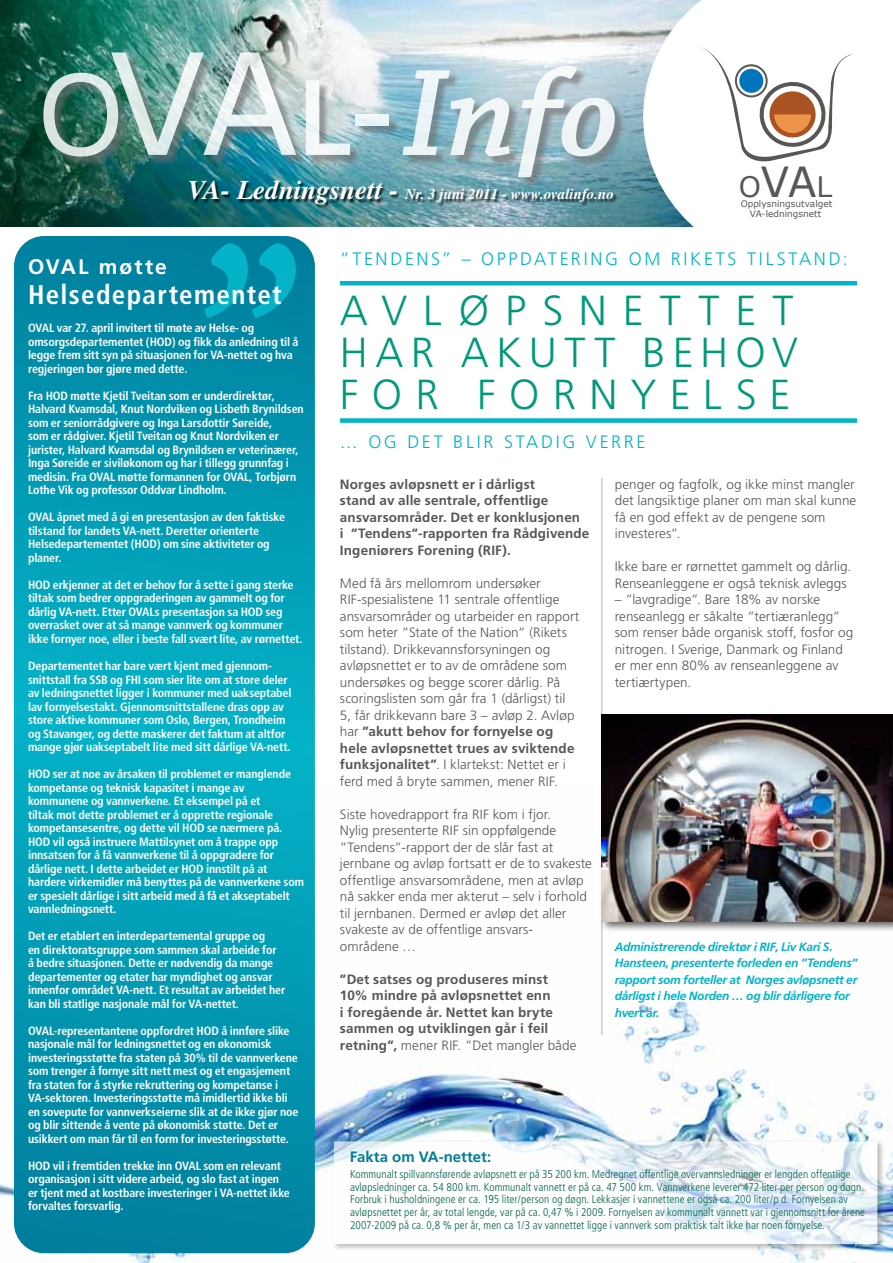
<style>
.page{position:relative;width:893px;height:1263px;background:#fff}
.page>*{position:absolute;margin:0;border:0;box-sizing:border-box;transform-origin:0 0}
.t1{font:300 42px/42px "Frutiger";letter-spacing:.315em;color:#00997a;text-align:right}
.t2{font:28.2px "Verdana";color:#575756}
.t3{font:700 condensed 27px "Frutiger";letter-spacing:.05em;color:#fff}
.t4{font:700 21px "Frutiger";letter-spacing:.1em;color:#fff}
.t5{font:300 18px "Frutiger";letter-spacing:.15em;color:#04b3c8}
.t6{font:italic 700 15px "Times";color:#fff}
.t7{font:700 15px "Frutiger";color:#027c9b}
.t8{font:300 13.5px/16.5px "Frutiger";letter-spacing:.005em;color:#575756}
.t9{font:700 13.5px/16.5px "Frutiger";letter-spacing:.01em;color:#575756}
.t10{font:700 condensed 12px/13.5px "Frutiger";letter-spacing:-.015em;color:#fff}
.t11{font:italic 700 12px/16.5px "Frutiger";letter-spacing:-.025em;color:#04b3c8}
.t12{font:300 condensed 11.25px/12.8px "Frutiger";letter-spacing:.005em;color:#026149}
.t13{font:9px/9.9px "Verdana";color:#575756;text-align:center}
.s1{font-size:27px}
.s2{font-size:41.4px}
.s3{font-weight:700}
.s4{font-weight:300}
</style>
<div class="page">
<img style="left:0;top:0;width:643px;height:226px">
<svg style="left:643px;top:0;width:209px;height:227px"></svg>
<svg style="left:699px;top:44px;width:152px;height:179px"></svg>
<div style="left:45px;top:54px;width:580px;height:134px;background:#706f6f;opacity:.75"></div>
<svg style="left:402px;top:70px;width:108px;height:86px;background:#b3cdd6"></svg>
<svg style="left:518px;top:66px;width:97px;height:111px"></svg>
<div style="left:356px;top:115px;width:33px;height:11px;background:#ecf4f7"></div>
<img style="left:43px;top:52px;width:253px;height:105px">
<svg style="left:306px;top:80px;width:44px;height:75px"></svg>
<div style="left:189px;top:181px;width:428px;height:28px;background:#000;opacity:.75"></div>
<img style="left:0;top:933px;width:893px;height:330px">
<svg style="left:14px;top:236px;width:301px;height:1017px;background:#0299b3"></svg>
<svg style="left:204px;top:243px;width:92px;height:75px;background:#0197b1"></svg>
<hr style="left:601px;top:478px;width:1px;height:557px;background:#b3b2b2">
<div style="left:599px;top:713px;width:294px;height:220px;background:#000;opacity:.6"></div>
<img style="left:602px;top:715px;width:291px;height:206px">
<div style="left:332px;top:1140px;width:553px;height:111px;background:#000;opacity:.4"></div>
<svg style="left:334px;top:1141px;width:543px;height:103px"></svg>
<div style="left:340px;top:418px;width:517px;height:5px;background:#04b3c8"></div>
<hr style="left:340px;top:281px;width:517px;height:4px;background:#04b3c8">
<p class="t6" style="left:188px;top:186px;width:428px"><span class="s1">VA- Ledningsnett -</span> Nr. 3 juni 2011 - www.ovalinfo.no</p>
<h2 class="t2" style="left:739px;top:168px;width:95px">O<span class="s2">VA</span>L</h2>
<p class="t13" style="left:741px;top:199px;width:93px">Opplysningsutvalget<br>VA-ledningsnett</p>
<h3 class="t4" style="left:28px;top:254px;width:140px">OVAL møtte</h3>
<h3 class="t3" style="left:28px;top:278px;width:255px">Helsedepartementet</h3>
<p class="t10" style="left:28px;top:322px;width:272px">Oval var 27. april invitert til møte av Helse- og omsorgsdepartementet (HOD) og fikk da anledning til å legge frem sitt syn på situasjonen for VA-nettet og hva regjeringen bør gjøre med dette.</p>
<p class="t10" style="left:28px;top:389px;width:277px">Fra HOD møtte Kjetil Tveitan som er underdirektør, Halvard Kvamsdal, Knut Nordviken og Lisbeth Brynildsen som er seniorrådgivere og Inga Larsdottir Søreide,<br>som er rådgiver. Kjetil Tveitan og Knut Nordviken er jurister, Halvard Kvamsdal og Brynildsen er veterinærer, Inga Søreide er siviløkonom og har i tillegg grunnfag i medisin. Fra OVAL</p>
<p class="t10" style="left:28px;top:470px;width:270px;text-indent:90px">møtte formannen for OVAL, Torbjørn<br>Lothe Vik og professor Oddvar Lindholm.</p>
<p class="t10" style="left:28px;top:511px;width:258px">Oval åpnet med å gi en presentasjon av den faktiske tilstand for landets VA-nett. Deretter orienterte Helsedepartementet (HOD) om sine aktiviteter og planer.</p>
<p class="t10" style="left:28px;top:578px;width:276px">HOD erkjenner at det er behov for å sette i gang sterke tiltak som bedrer oppgraderingen av gammelt og for dårlig VA-nett. Etter Ovals presentasjon sa HOD seg overrasket over at så mange vannverk og kommuner ikke fornyer noe, eller i beste fall svært lite, av rørnettet.</p>
<p class="t10" style="left:28px;top:659px;width:265px">Departementet har bare vært kjent med gjennom&shy;snittstall fra SSB og FHI som sier lite om at store deler av ledningsnettet ligger i kommuner med uakseptabel lav fornyelsestakt. Gjennomsnittstallene dras opp av store aktive kommuner som Oslo, Bergen, Trondheim og Stavanger, og dette maskerer det faktum at altfor mange gjør uakseptabelt lite med sitt dårlige VA-nett.</p>
<p class="t10" style="left:28px;top:767px;width:277px">HOD ser at noe av årsaken til problemet er manglende kompetanse og teknisk kapasitet i mange av kommunene og vannverkene. Et eksempel på et<br>tiltak mot dette problemet er å opprette regionale kompetansesentre, og dette vil HOD se nærmere på.<br>HOD vil også instruere Mattilsynet om å trappe opp innsatsen for å få vannverkene til å oppgradere for dårlige nett. I dette arbeidet er HOD innstilt på at hardere virkemidler må benyttes på de vannverkene som er spesielt dårlige i sitt arbeid med å få et akseptabelt vannledningsnett.</p>
<p class="t10" style="left:28px;top:929px;width:259px">Det er etablert en interdepartemental gruppe og<br>en direktoratsgruppe som sammen skal arbeide for å bedre situasjonen. Dette er nødvendig da mange departementer og etater har myndighet og ansvar innenfor området VA-nett. Et resultat av arbeidet her kan bli statlige nasjonale mål for VA-nettet.</p>
<p class="t10" style="left:28px;top:1024px;width:272px">OVAL-representantene oppfordret HOD å innføre slike nasjonale mål for ledningsnettet og en økonomisk investeringsstøtte fra staten på 30% til de vannverkene som trenger å fornye sitt nett mest og et engasjement fra staten for å styrke rekruttering og kompetanse i VA-sektoren. Investeringsstøtte må imidlertid ikke bli en sovepute for vannverkseierne slik at de ikke gjør noe og blir sittende å vente på økonomisk støtte. Det er usikkert om man får til en form for investeringsstøtte.</p>
<p class="t10" style="left:28px;top:1159px;width:162px">HOD vil i fremtiden trekke inn OVAL</p>
<p class="t10" style="left:28px;top:1159px;width:263px;text-indent:175px">som en relevant organisasjon i sitt videre arbeid, og slo fast at ingen er tjent med at kostbare investeringer i VA-nettet ikke forvaltes forsvarlig.</p>
<h3 class="t5" style="left:340px;top:249px;width:509px">”Tendens” – oppdat ering om R iket s Tilstand:</h3>
<h1 class="t1" style="left:340px;top:289px;width:200px">AVL ØPSNE</h1>
<h1 class="t1" style="left:660px;top:289px;width:135px">TTE T</h1>
<h1 class="t1" style="left:340px;top:331px;width:251px">har akutt</h1>
<h1 class="t1" style="left:340px;top:331px;width:452px">behov<br>for fornyelse</h1>
<h3 class="t5" style="left:340px;top:431px;width:43px">… OG</h3>
<h3 class="t5" style="left:407px;top:431px;width:57px">DE T BLIR</h3>
<h3 class="t5" style="left:504px;top:431px;width:36px">STADIG</h3>
<h3 class="t5" style="left:586px;top:431px;width:26px">VERRE</h3>
<p class="t9" style="left:340px;top:476px;width:251px">Norges avløpsnett er i dårligst<br>stand av alle sentrale, offentlige ansvarsområder. Det er konklusjonen<br>i ”Tendens”-rapporten fra Rådgivende Ingeniørers Forening (RIF).</p>
<p class="t8" style="left:340px;top:575px;width:241px">Med få års mellomrom undersøker RIF-spesialistene 11 sentrale offentlige ansvarsområder og utarbeider en rapport som heter ”State of the Nation” (Rikets tilstand). Drikkevannsforsyningen og avløpsnettet er to av de områdene som undersøkes og begge scorer dårlig. På scoringslisten som går fra 1 (dårligst) til 5, får drikkevann bare 3 – avløp 2. Avløp har <span class="s3">”akutt behov for fornyelse og hele avløpsnettet trues av sviktende funksjonalitet”</span>. I klartekst: N ettet er i ferd med å bryte sammen, mener RIF.</p>
<p class="t8" style="left:340px;top:806px;width:254px">Siste hovedrapport fra RIF kom i fjor.<br>Nylig presenterte RIF sin oppfølgende ”Tendens”-rapport der de slår fast at jernbane og avløp fortsatt er de to svakeste offentlige ansvarsområdene, men at avløp nå sakker enda mer akterut – selv i forhold til jernbanen. Dermed er avløp det aller svakeste av de offentlige ansvars&shy;områdene …</p>
<p class="t9" style="left:340px;top:971px;width:238px">”Det satses og produseres minst 10% mindre på avløpsnettet enn<br>i foregående år. Nettet kan bryte sammen og utviklingen går i feil retning”, <span class="s4">mener RIF. ”Det mangler både</span></p>
<p class="t8" style="left:615px;top:476px;width:243px">penger og fagfolk, og ikke minst mangler det langsiktige planer om man skal kunne få en god effekt av de pengene som investeres”.</p>
<p class="t8" style="left:615px;top:558px;width:238px">I kke bare er rørnettet gammelt og dårlig.<br>Renseanleggene er også teknisk avleggs</p>
<p class="t8" style="left:615px;top:591px;width:240px">– ”lavgradige”. Bare 18% av norske renseanlegg er såkalte ”tertiæranlegg” som renser både organisk stoff, fosfor og nitrogen. I Sverige, Danmark og Finland er mer enn 80% av renseanleggene av tertiærtypen.</p>
<p class="t11" style="left:615px;top:938px;width:244px">Administrerende direktør i RIF, Liv Kari S.<br>Hansteen, presenterte forleden en ”Tendens” rapport som forteller at Norges avløpsnett er dårligst i hele Norden … og blir dårligere for hvert år.</p>
<p class="t7" style="left:350px;top:1148px;width:143px">Fakta om VA-nettet:</p>
<p class="t12" style="left:350px;top:1168px;width:517px">Kommunalt spillvannsførende avløpsnett er på 35 200 km. Medregnet offentlige overvannsledninger er lengden offentlige avløpsledninger ca. 54 800 km. Kommunalt vannett er på ca. 47 500 km. Vannverkene leverer 472 liter per person og døgn.<br>Forbruk i husholdningene er ca. 195 liter/person og døgn. Lekkasjer i vannettene er også ca. 200 liter/p d. Fornyelsen av avløpsnettet per år, av total lengde, var på ca. 0,47 % i 2009. Fornyelsen av kommunalt vannett var i gjennomsnitt for årene 2007-2009 på ca. 0,8 % per år, men ca 1/3 av vannettet ligge i vannverk som praktisk talt ikke har noen fornyelse.</p>
</div>
